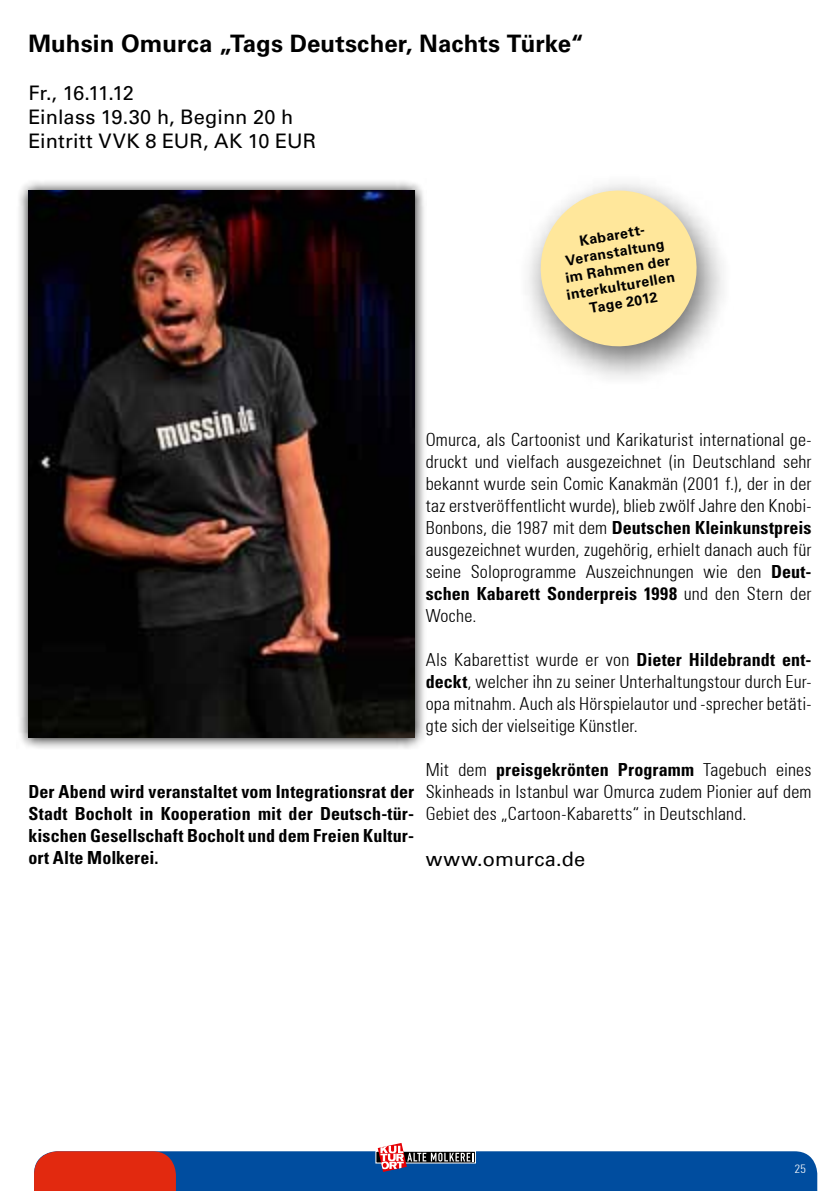
<style>
.page{position:relative;width:840px;height:1191px;background:#fff}
.page>*{position:absolute;margin:0;border:0;box-sizing:border-box;transform-origin:0 0}
.t1{font:700 24px "Univers";letter-spacing:.005em;color:#000}
.t2{font:20px/24px "Univers";color:#000}
.t3{font:20px "Univers 55 Roman";letter-spacing:.015em;color:#000}
.t4{font:300 condensed 18px/22px "Univers 47";letter-spacing:.01em;color:#000;text-align:justify}
.t5{font:700 condensed 18px/22px "Univers";letter-spacing:.005em;color:#000;text-align:justify}
.t6{font:700 14.2px/17px "Univers";color:#000;text-align:center}
.t7{font:300 condensed 12px "Univers 47";color:#fff}
.s1{font-family:"Univers 47";font-weight:300}
.s2{font-family:"Univers";font-weight:700}
</style>
<div class="page">
<svg style="left:19px;top:181px;width:405px;height:568px;background:#bfbfbf"></svg>
<img style="left:28px;top:190px;width:386px;height:547px">
<div style="left:515px;top:171px;width:218px;height:217px;background:#000;opacity:.6"></div>
<svg style="left:534px;top:184px;width:168px;height:168px;background:#f3e3b0"></svg>
<svg style="left:34px;top:1143px;width:782px;height:48px"></svg>
<h1 class="t1" style="left:28px;top:30px;width:557px">Muhsin Omurca „Tags Deutscher, Nachts Türke“</h1>
<p class="t2" style="left:28px;top:81px;width:289px">Fr., 16.11.12<br>Einlass 19.30 h, Beginn 20 h<br>Eintritt VVK 8 EUR, AK 10 EUR</p>
<p class="t6" style="left:556px;top:237px;width:111px;rotate:-10deg">Kabarett-<br>Veranstaltung im Rahmen der interkulturellen<br>Tage 2012</p>
<p class="t5" style="left:28px;top:781px;width:387px">Der Abend wird veranstaltet vom Integrationsrat der Stadt Bocholt in Kooperation mit der Deutsch-tür&shy;kischen Gesellschaft Bocholt und dem Freien Kultur&shy;ort Alte Molkerei.</p>
<p class="t4" style="left:425px;top:429px;width:387px">Omurca, als Cartoonist und Karikaturist international ge&shy;druckt und vielfach ausgezeichnet (in Deutschland sehr bekannt wurde sein Comic Kanakmän (2001 f.), der in der taz erstveröffentlicht wurde), blieb zwölf Jahre den Knobi-</p>
<p class="t5" style="left:425px;top:517px;width:387px"><span class="s1">Bonbons, die 1987 mit dem</span> Deutschen Kleinkunstpreis</p>
<p class="t4" style="left:425px;top:539px;width:387px">ausgezeichnet wurden, zugehörig, erhielt danach auch für seine Soloprogramme Auszeichnungen wie den <span class="s2">Deut-</span></p>
<p class="t5" style="left:425px;top:582px;width:387px">schen Kabarett Sonderpreis 1998 <span class="s1">und den Stern der</span></p>
<p class="t4" style="left:425px;top:605px;width:52px">Woche.</p>
<p class="t4" style="left:425px;top:649px;width:387px">Als Kabarettist wurde er von <span class="s2">Dieter Hildebrandt ent&shy;deckt</span>, welcher ihn zu seiner Unterhaltungstour durch Eur&shy;opa mitnahm. Auch als Hörspielautor und -sprecher betäti&shy;gte sich der vielseitige Künstler.</p>
<p class="t5" style="left:425px;top:758px;width:387px"><span class="s1">Mit dem</span> preisgekrönten Programm <span class="s1">Tagebuch eines</span></p>
<p class="t4" style="left:425px;top:781px;width:387px">Skinheads in Istanbul war Omurca zudem Pionier auf dem<br>Gebiet des „Cartoon-Kabaretts“ in Deutschland.</p>
<p class="t3" style="left:425px;top:847px;width:161px">www.omurca.de</p>
<p class="t7" style="left:794px;top:1161px;width:13px">25</p>
</div>
